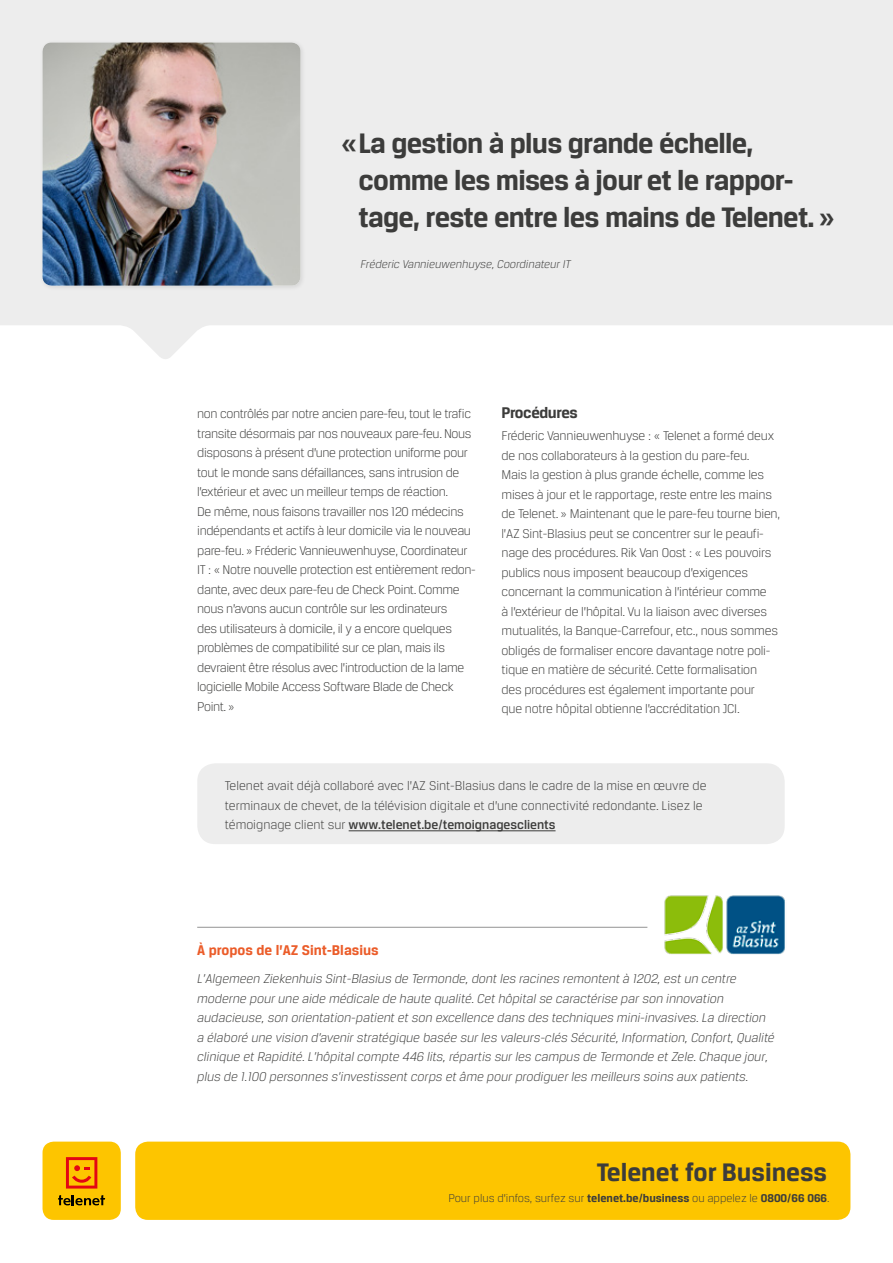
<style>
.page{position:relative;width:893px;height:1263px;background:#fff}
.page>*{position:absolute;margin:0;border:0;box-sizing:border-box;transform-origin:0 0}
.t1{font:700 30px/36.9px "Breuer Text";letter-spacing:-.025em;color:#3c3c3b}
.t2{font:700 27px "Breuer Text";color:#3c3c3b}
.t3{font:700 16.5px "Breuer Text";letter-spacing:-.025em;color:#3c3c3b}
.t4{font:700 15px "Breuer Text";color:#eb5c29}
.t5{font:300 13.5px/19.5px "Breuer Text";letter-spacing:-.025em;color:#3c3c3b}
.t6{font:italic 300 13.5px/19.5px "Breuer Text";color:#3c3c3b}
.t7{font:300 13.5px/19.5px "Breuer Text";color:#3c3c3b}
.t8{font:300 12px "Breuer Text";color:#3c3c3b}
.t9{font:italic 300 12px "Breuer Text";color:#3c3c3b}
.s1{font-weight:500}
.s2{font-weight:700}
</style>
<div class="page">
<svg style="left:0;top:0;width:893px;height:359px;background:#efefef"></svg>
<div style="left:135px;top:1141px;width:715px;height:79px;background:#fdc500;border-radius:13px"></div>
<div style="left:197px;top:763px;width:588px;height:81px;background:#ededed;border-radius:18px"></div>
<div style="left:43px;top:1141px;width:78px;height:79px;background:#fdc500;border-radius:11px"></div>
<svg style="left:58px;top:1195px;width:47px;height:10px"></svg>
<svg style="left:66px;top:1157px;width:31px;height:31px"></svg>
<div style="left:39px;top:39px;width:267px;height:252px;background:#000;opacity:.1"></div>
<img style="left:43px;top:43px;width:257px;height:243px">
<hr style="left:349px;top:830px;width:207px;height:1px;background:#3c3c3b">
<hr style="left:197px;top:927px;width:450px;height:1px;background:#949494">
<img style="left:664px;top:895px;width:121px;height:60px">
<h1 class="t1" style="left:358px;top:124px;width:478px;text-indent:-17px">«La gestion à plus grande échelle, comme les mises à jour et le rappor&shy;tage, reste entre les mains de Telenet. »</h1>
<p class="t9" style="left:361px;top:257px;width:212px">Fréderic Vannieuwenhuyse, Coordinateur IT</p>
<p class="t5" style="left:197px;top:404px;width:280px">non contrôlés par notre ancien pare-feu, tout le trafic transite désormais par nos nouveaux pare-feu. Nous disposons à présent d’une protection uniforme pour tout le monde sans défaillances, sans intrusion de l’extérieur et avec un meilleur temps de réaction.<br>De même, nous faisons travailler nos 120 médecins indépendants et actifs à leur domicile via le nouveau pare-feu. » Fréderic Vannieuwenhuyse, Coordinateur IT : « Notre nouvelle protection est entièrement redon&shy;dante, avec deux pare-feu de Check Point. Comme nous n’avons aucun contrôle sur les ordinateurs<br>des utilisateurs à domicile, il y a encore quelques problèmes de compatibilité sur ce plan, mais ils devraient être résolus avec l’introduction de la lame logicielle Mobile Access Software Blade de Check Point. »</p>
<p class="t3" style="left:501px;top:403px;width:78px">Procédures</p>
<p class="t5" style="left:501px;top:426px;width:280px">Fréderic Vannieuwenhuyse : « Telenet a formé deux de nos collaborateurs à la gestion du pare-feu.<br>Mais la gestion à plus grande échelle, comme les mises à jour et le rapportage, reste entre les mains de Telenet. » Maintenant que le pare-feu tourne bien, l’AZ Sint-Blasius peut se concentrer sur le peaufi&shy;nage des procédures. Rik Van Oost : « Les pouvoirs publics nous imposent beaucoup d’exigences concernant la communication à l’intérieur comme<br>à l’extérieur de l’hôpital. Vu la liaison avec diverses mutualités, la Banque-Carrefour, etc., nous sommes obligés de formaliser encore davantage notre poli&shy;tique en matière de sécurité. Cette formalisation des procédures est également importante pour<br>que notre hôpital obtienne l’accréditation JCI.</p>
<p class="t7" style="left:225px;top:776px;width:483px">Telenet avait déjà collaboré avec l’AZ Sint-Blasius dans le cadre de la mise en œuvre de terminaux de chevet, de la télévision digitale et d’une connectivité redondante. Lisez le témoignage client sur <span class="s1">www.telenet.be/temoignagesclients</span></p>
<p class="t4" style="left:197px;top:942px;width:183px">À propos de l’AZ Sint-Blasius</p>
<p class="t6" style="left:197px;top:969px;width:579px">L’Algemeen Ziekenhuis Sint-Blasius de Termonde, dont les racines remontent à 1202, est un centre moderne pour une aide médicale de haute qualité. Cet hôpital se caractérise par son innovation audacieuse, son orientation-patient et son excellence dans des techniques mini-invasives. La direction a élaboré une vision d’avenir stratégique basée sur les valeurs-clés Sécurité, Information, Confort, Qualité clinique et Rapidité. L’hôpital compte 446 lits, répartis sur les campus de Termonde et Zele. Chaque jour, plus de 1.100 personnes s’investissent corps et âme pour prodiguer les meilleurs soins aux patients.</p>
<h2 class="t2" style="left:597px;top:1157px;width:232px">Telenet for Business</h2>
<p class="t8" style="left:448px;top:1191px;width:383px">Pour plus d’infos, surfez sur <span class="s2">telenet.be/business</span> ou appelez le <span class="s2">0800/66 066</span>.</p>
</div>
